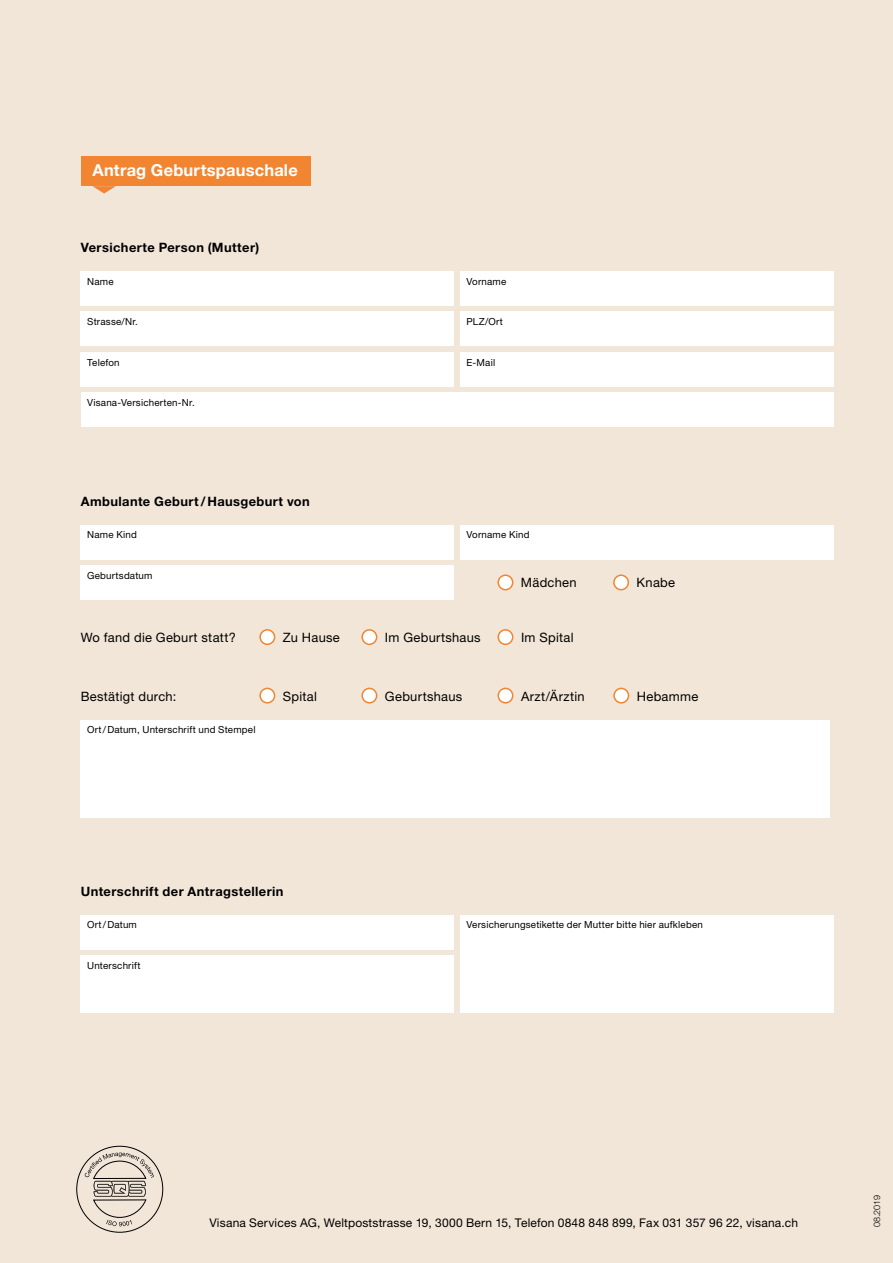
<style>
.page{position:relative;width:893px;height:1263px;background:#f2e6d8}
.page>*{position:absolute;margin:0;border:0;box-sizing:border-box;transform-origin:0 0}
.t1{font:700 16.5px "Helvetica Neue LT Std";letter-spacing:.01em;color:#fff}
.t2{font:12.9px "Helvetica Neue LT Std";letter-spacing:.02em;color:#000}
.t3{font:700 12.9px "Helvetica Neue LT Std";letter-spacing:.03em;color:#000}
.t4{font:12px "Helvetica Neue LT Std";letter-spacing:.015em;color:#000}
.t5{font:9.75px "Helvetica Neue LT Std";letter-spacing:.02em;color:#000}
.t6{font:300 9px "Helvetica Neue LT Std";color:#000}
</style>
<div class="page">
<div style="left:81px;top:271px;width:373px;height:34px;background:#fff"></div>
<div style="left:81px;top:525px;width:373px;height:34px;background:#fff"></div>
<div style="left:81px;top:915px;width:373px;height:34px;background:#fff"></div>
<div style="left:460px;top:271px;width:373px;height:34px;background:#fff"></div>
<div style="left:460px;top:525px;width:373px;height:34px;background:#fff"></div>
<div style="left:460px;top:915px;width:373px;height:97px;background:#fff"></div>
<div style="left:81px;top:312px;width:373px;height:34px;background:#fff"></div>
<div style="left:81px;top:565px;width:373px;height:34px;background:#fff"></div>
<div style="left:81px;top:955px;width:373px;height:57px;background:#fff"></div>
<div style="left:81px;top:720px;width:749px;height:97px;background:#fff"></div>
<div style="left:460px;top:312px;width:373px;height:34px;background:#fff"></div>
<div style="left:81px;top:352px;width:373px;height:34px;background:#fff"></div>
<div style="left:460px;top:352px;width:373px;height:34px;background:#fff"></div>
<div style="left:81px;top:393px;width:752px;height:34px;background:#fff"></div>
<div style="left:498px;top:575px;width:15px;height:15px;background:#fff;border-radius:50%"></div>
<div style="left:497px;top:574px;width:16px;height:16px;border:2px solid #f18531;border-radius:50%"></div>
<div style="left:614px;top:575px;width:14px;height:15px;background:#fff;border-radius:50%"></div>
<div style="left:613px;top:574px;width:16px;height:16px;border:2px solid #f18531;border-radius:50%"></div>
<div style="left:260px;top:630px;width:15px;height:14px;background:#fff;border-radius:50%"></div>
<div style="left:259px;top:629px;width:16px;height:16px;border:2px solid #f18531;border-radius:50%"></div>
<div style="left:362px;top:630px;width:15px;height:14px;background:#fff;border-radius:50%"></div>
<div style="left:361px;top:629px;width:16px;height:16px;border:2px solid #f18531;border-radius:50%"></div>
<div style="left:498px;top:630px;width:15px;height:14px;background:#fff;border-radius:50%"></div>
<div style="left:497px;top:629px;width:16px;height:16px;border:2px solid #f18531;border-radius:50%"></div>
<div style="left:260px;top:688px;width:15px;height:15px;background:#fff;border-radius:50%"></div>
<div style="left:259px;top:688px;width:16px;height:15px;border:2px solid #f18531;border-radius:50%"></div>
<div style="left:362px;top:688px;width:15px;height:15px;background:#fff;border-radius:50%"></div>
<div style="left:361px;top:688px;width:16px;height:15px;border:2px solid #f18531;border-radius:50%"></div>
<div style="left:498px;top:688px;width:15px;height:15px;background:#fff;border-radius:50%"></div>
<div style="left:497px;top:688px;width:16px;height:15px;border:2px solid #f18531;border-radius:50%"></div>
<div style="left:614px;top:688px;width:14px;height:15px;background:#fff;border-radius:50%"></div>
<div style="left:613px;top:688px;width:16px;height:15px;border:2px solid #f18531;border-radius:50%"></div>
<div style="left:81px;top:157px;width:229px;height:29px;background:#f18531"></div>
<svg style="left:92px;top:186px;width:24px;height:7px"></svg>
<svg style="left:76px;top:1146px;width:87px;height:86px"></svg>
<h1 class="t1" style="left:92px;top:160px;width:207px">Antrag Geburtspauschale</h1>
<h2 class="t3" style="left:81px;top:239px;width:180px">Versicherte Person (Mutter)</h2>
<p class="t5" style="left:87px;top:276px;width:28px">Name</p>
<p class="t5" style="left:87px;top:316px;width:52px">Strasse/Nr.</p>
<p class="t5" style="left:466px;top:276px;width:41px">Vorname</p>
<p class="t5" style="left:466px;top:316px;width:38px">PLZ/Ort</p>
<p class="t5" style="left:87px;top:356px;width:34px">Telefon</p>
<p class="t5" style="left:466px;top:356px;width:30px">E-Mail</p>
<p class="t5" style="left:87px;top:397px;width:109px">Visana-Versicherten-Nr.</p>
<h2 class="t3" style="left:81px;top:493px;width:230px">Ambulante Geburt/Hausgeburt von</h2>
<p class="t5" style="left:87px;top:529px;width:51px">Name Kind</p>
<p class="t5" style="left:87px;top:569px;width:67px">Geburtsdatum</p>
<p class="t5" style="left:466px;top:529px;width:65px">Vorname Kind</p>
<h2 class="t2" style="left:521px;top:575px;width:57px">Mädchen</h2>
<h2 class="t2" style="left:637px;top:575px;width:40px">Knabe</h2>
<h2 class="t2" style="left:81px;top:630px;width:157px">Wo fand die Geburt statt?</h2>
<h2 class="t2" style="left:283px;top:630px;width:58px">Zu Hause</h2>
<h2 class="t2" style="left:385px;top:630px;width:97px">Im Geburtshaus</h2>
<h2 class="t2" style="left:521px;top:630px;width:54px">Im Spital</h2>
<h2 class="t2" style="left:81px;top:688px;width:97px">Bestätigt durch:</h2>
<h2 class="t2" style="left:283px;top:688px;width:36px">Spital</h2>
<h2 class="t2" style="left:385px;top:688px;width:79px">Geburtshaus</h2>
<h2 class="t2" style="left:521px;top:688px;width:65px">Arzt/Ärztin</h2>
<h2 class="t2" style="left:637px;top:688px;width:63px">Hebamme</h2>
<p class="t5" style="left:87px;top:724px;width:170px">Ort/Datum, Unterschrift und Stempel</p>
<h2 class="t3" style="left:81px;top:883px;width:204px">Unterschrift der Antragstellerin</h2>
<p class="t5" style="left:87px;top:919px;width:51px">Ort/Datum</p>
<p class="t5" style="left:87px;top:959px;width:55px">Unterschrift</p>
<p class="t5" style="left:466px;top:919px;width:238px">Versicherungsetikette der Mutter bitte hier aufkleben</p>
<p class="t4" style="left:209px;top:1216px;width:590px">Visana Services AG, Weltpoststrasse 19, 3000 Bern 15, Telefon 0848 848 899, Fax 031 357 96 22, visana.ch</p>
<p class="t6" style="left:871px;top:1227px;width:34px;rotate:-90deg">08.2019</p>
</div>
